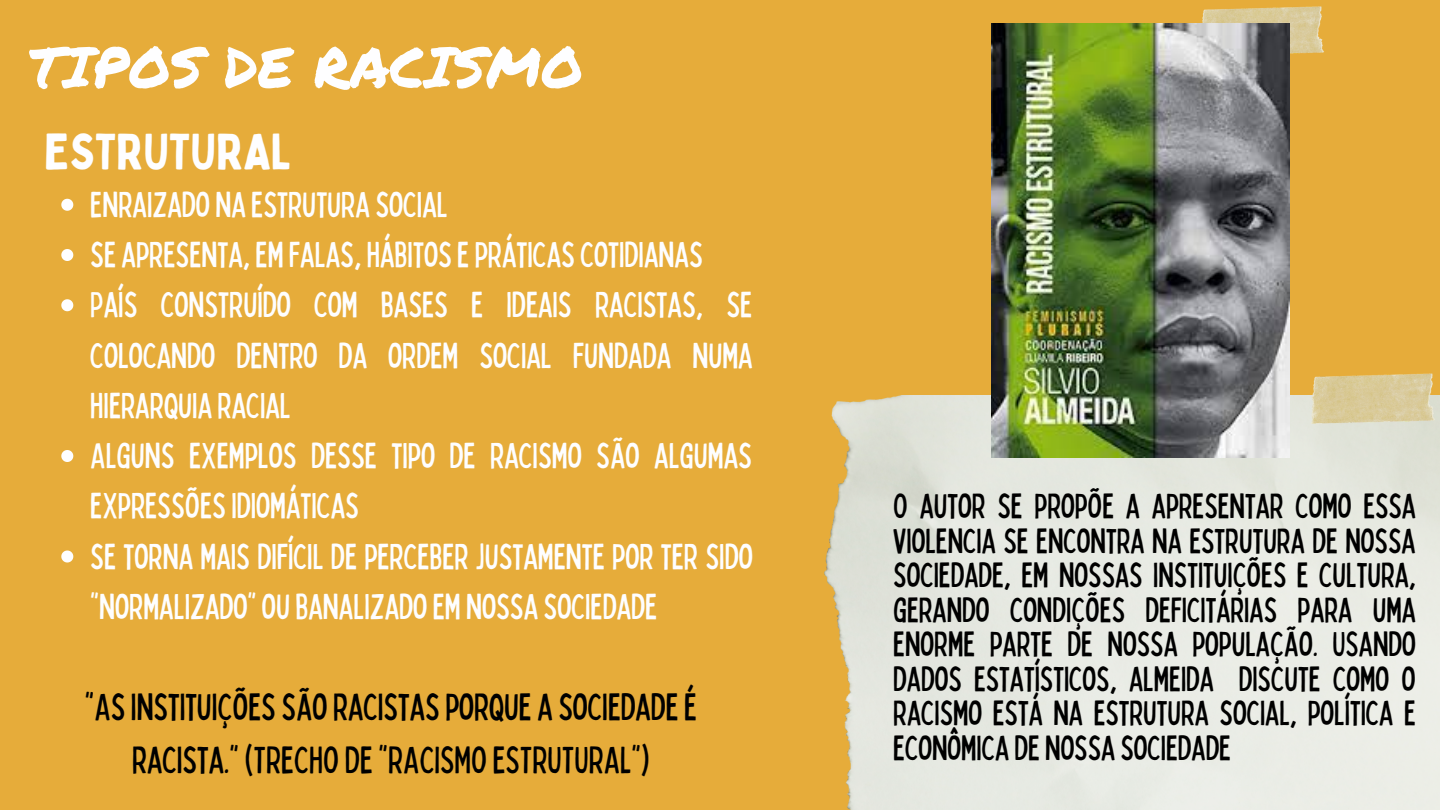
<style>
.page{position:relative;width:1440px;height:810px;background:#e6ac3a}
.page>*{position:absolute;margin:0;border:0;box-sizing:border-box;transform-origin:0 0}
.t1{font:56.5px "Permanent Marker";color:#fefeff}
.t2{font:50px "Bobby Jones";color:#fefeff}
.t3{font:condensed 38px/52.5px "Bobby Jones";color:#000;text-align:center}
.t4{font:condensed 36px/50.2px "Bobby Jones";color:#fefeff}
.t5{font:condensed 35px/34.5px "Bobby Jones";color:#000;text-align:justify}
</style>
<div class="page">
<img style="left:1199px;top:6px;width:125px;height:48px">
<img style="left:824px;top:395px;width:616px;height:415px">
<img style="left:991px;top:24px;width:299px;height:433px">
<svg style="left:61px;top:199px;width:12px;height:12px"></svg>
<svg style="left:61px;top:249px;width:12px;height:12px"></svg>
<svg style="left:61px;top:299px;width:12px;height:12px"></svg>
<svg style="left:61px;top:450px;width:12px;height:12px"></svg>
<svg style="left:61px;top:551px;width:12px;height:12px"></svg>
<img style="left:1310px;top:373px;width:130px;height:50px">
<h1 class="t1" style="left:29px;top:25px;width:556px">TIPOS DE RACISMO</h1>
<h2 class="t2" style="left:44px;top:120px;width:249px">ESTRUTURAL</h2>
<p class="t4" style="left:90px;top:178px;width:664px">ENRAIZADO NA ESTRUTURA SOCIAL<br>SE APRESENTA,EM FALAS,HÁBITOSEPRÁTICASCOTIDIANAS PAÍS CONSTRUÍDO COM BASES E IDEAIS RACISTAS, SE COLOCANDO DENTRO DA ORDEM SOCIAL FUNDADA NUMA HIERARQUIA RACIAL<br>ALGUNS EXEMPLOS DESSE TIPO DE RACISMO SÃO ALGUMAS EXPRESSÕESIDIOMÁTICAS<br>SE TORNA MAIS DIFÍCIL DE PERCEBER JUSTAMENTE POR TER SIDO "NORMALIZADO"OUBANALIZADOEM NOSSA SOCIEDADE</p>
<p class="t3" style="left:85px;top:679px;width:613px">"ASINSTITUIÇÕESSÃORACISTASPORQUE A SOCIEDADEÉ<br>RACISTA." (TRECHO DE"RACISMO ESTRUTURAL")</p>
<p class="t5" style="left:893px;top:487px;width:524px">O AUTOR SE PROPÕE A APRESENTAR COMO ESSA VIOLENCIA SE ENCONTRA NA ESTRUTURA DE NOSSA SOCIEDADE, EM NOSSAS INSTITUIÇÕES E CULTURA, GERANDO CONDIÇÕES DEFICITÁRIAS PARA UMA ENORME PARTE DE NOSSA POPULAÇÃO. USANDO DADOS ESTATÍSTICOS, ALMEIDA DISCUTE COMO O RACISMO ESTÁ NA ESTRUTURA SOCIAL, POLÍTICA E ECONÔMICA DE NOSSA SOCIEDADE</p>
</div>
